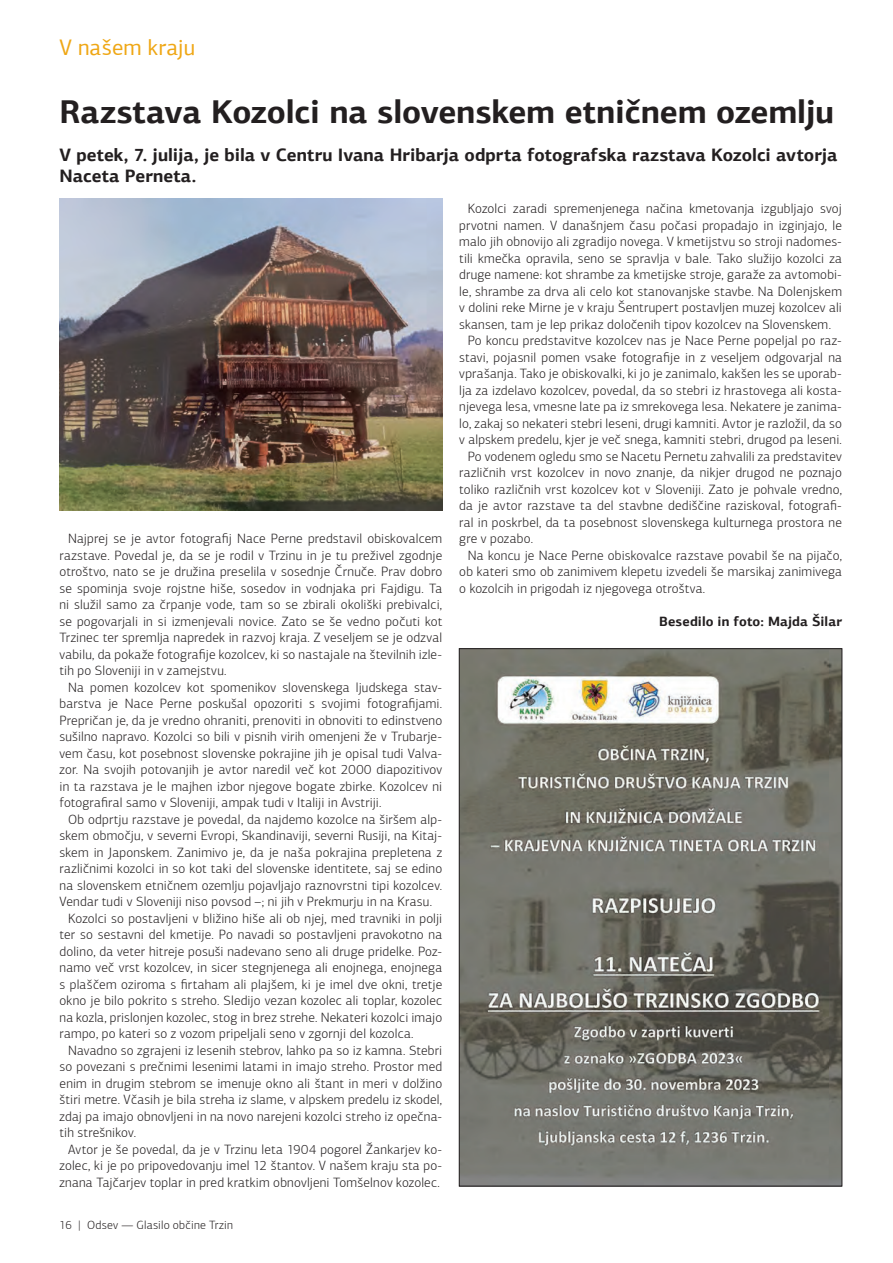
<style>
.page{position:relative;width:893px;height:1263px;background:#fff}
.page>*{position:absolute;margin:0;border:0;box-sizing:border-box;transform-origin:0 0}
.t1{font:700 33px "PF Agora Sans Pro";color:#231f20}
.t2{font:22.5px "PF Agora Sans Pro";letter-spacing:.005em;color:#efa715}
.t3{font:700 18px/21px "PF Agora Sans Pro";color:#231f20}
.t4{font:300 13.5px/16.5px "PF Agora Sans Pro";letter-spacing:.01em;color:#231f20;text-align:justify}
.t5{font:700 13.5px "PF Agora Sans Pro";letter-spacing:.01em;color:#231f20}
.t6{font:300 12px "PF Agora Sans Pro";letter-spacing:.015em;color:#231f20}
</style>
<div class="page">
<img style="left:60px;top:198px;width:382px;height:312px">
<img style="left:461px;top:650px;width:379px;height:534px">
<h2 class="t2" style="left:60px;top:34px;width:137px">V našem kraju</h2>
<h1 class="t1" style="left:60px;top:90px;width:776px">Razstava Kozolci na slovenskem etničnem ozemlju</h1>
<h3 class="t3" style="left:60px;top:144px;width:779px">V petek, 7. julija, je bila v Centru Ivana Hribarja odprta fotografska razstava Kozolci avtorja<br>Naceta Perneta.</h3>
<p class="t4" style="left:60px;top:531px;width:384px;text-indent:9px">Najprej se je avtor fotografij Nace Perne predstavil obiskovalcem razstave. Povedal je, da se je rodil v Trzinu in je tu preživel zgodnje otroštvo, nato se je družina preselila v sosednje Črnuče. Prav dobro se spominja svoje rojstne hiše, sosedov in vodnjaka pri Fajdigu. Ta ni služil samo za črpanje vode, tam so se zbirali okoliški prebivalci, se pogovarjali in si izmenjevali novice. Zato se še vedno počuti kot Trzinec ter spremlja napredek in razvoj kraja. Z veseljem se je odzval vabilu, da pokaže fotografije kozolcev, ki so nastajale na številnih izle&shy;tih po Sloveniji in v zamejstvu.</p>
<p class="t4" style="left:60px;top:679px;width:384px;text-indent:8px">Na pomen kozolcev kot spomenikov slovenskega ljudskega stav&shy;barstva je Nace Perne poskušal opozoriti s svojimi fotografijami.<br>Prepričan je, da je vredno ohraniti, prenoviti in obnoviti to edinstveno sušilno napravo. Kozolci so bili v pisnih virih omenjeni že v Trubarje&shy;vem času, kot posebnost slovenske pokrajine jih je opisal tudi Valva&shy;zor. Na svojih potovanjih je avtor naredil več kot 2000 diapozitivov in ta razstava je le majhen izbor njegove bogate zbirke. Kozolcev ni fotografiral samo v Sloveniji, ampak tudi v Italiji in Avstriji.</p>
<p class="t4" style="left:68px;top:811px;width:376px">Ob odprtju razstave je povedal, da najdemo kozolce na širšem alp-</p>
<p class="t4" style="left:60px;top:828px;width:384px">skem območju, v severni Evropi, Skandinaviji, severni Rusiji, na Kitaj-</p>
<p class="t4" style="left:60px;top:844px;width:384px">skem in Japonskem. Zanimivo je, da je naša pokrajina prepletena z</p>
<p class="t4" style="left:60px;top:861px;width:384px">različnimi kozolci in so kot taki del slovenske identitete, saj se edino</p>
<p class="t4" style="left:60px;top:877px;width:384px">na slovenskem etničnem ozemlju pojavljajo raznovrstni tipi kozolcev.</p>
<p class="t4" style="left:60px;top:894px;width:374px">Vendar tudi v Sloveniji niso povsod –; ni jih v Prekmurju in na Krasu.</p>
<p class="t4" style="left:68px;top:910px;width:376px">Kozolci so postavljeni v bližino hiše ali ob njej, med travniki in polji</p>
<p class="t4" style="left:60px;top:927px;width:384px">ter so sestavni del kmetije. Po navadi so postavljeni pravokotno na</p>
<p class="t4" style="left:60px;top:943px;width:384px">dolino, da veter hitreje posuši nadevano seno ali druge pridelke. Poz-</p>
<p class="t4" style="left:60px;top:959px;width:384px">namo več vrst kozolcev, in sicer stegnjenega ali enojnega, enojnega</p>
<p class="t4" style="left:60px;top:976px;width:384px">s plaščem oziroma s firtaham ali plajšem, ki je imel dve okni, tretje</p>
<p class="t4" style="left:60px;top:992px;width:384px">okno je bilo pokrito s streho. Sledijo vezan kozolec ali toplar, kozolec</p>
<p class="t4" style="left:60px;top:1009px;width:384px">na kozla, prislonjen kozolec, stog in brez strehe. Nekateri kozolci imajo</p>
<p class="t4" style="left:60px;top:1025px;width:356px">rampo, po kateri so z vozom pripeljali seno v zgornji del kozolca.</p>
<p class="t4" style="left:68px;top:1042px;width:376px">Navadno so zgrajeni iz lesenih stebrov, lahko pa so iz kamna. Stebri</p>
<p class="t4" style="left:60px;top:1058px;width:384px">so povezani s prečnimi lesenimi latami in imajo streho. Prostor med</p>
<p class="t4" style="left:60px;top:1075px;width:384px">enim in drugim stebrom se imenuje okno ali štant in meri v dolžino</p>
<p class="t4" style="left:60px;top:1091px;width:384px">štiri metre. Včasih je bila streha iz slame, v alpskem predelu iz skodel,</p>
<p class="t4" style="left:60px;top:1108px;width:384px">zdaj pa imajo obnovljeni in na novo narejeni kozolci streho iz opečna-</p>
<p class="t4" style="left:60px;top:1124px;width:78px">tih strešnikov.</p>
<p class="t4" style="left:68px;top:1141px;width:376px">Avtor je še povedal, da je v Trzinu leta 1904 pogorel Žankarjev ko-</p>
<p class="t4" style="left:60px;top:1157px;width:384px">zolec, ki je po pripovedovanju imel 12 štantov. V našem kraju sta po-</p>
<p class="t4" style="left:60px;top:1174px;width:382px">znana Tajčarjev toplar in pred kratkim obnovljeni Tomšelnov kozolec.</p>
<p class="t6" style="left:60px;top:1218px;width:175px">16 | Odsev — Glasilo občine Trzin</p>
<p class="t4" style="left:468px;top:200px;width:376px">Kozolci zaradi spremenjenega načina kmetovanja izgubljajo svoj</p>
<p class="t4" style="left:459px;top:217px;width:384px">prvotni namen. V današnjem času počasi propadajo in izginjajo, le</p>
<p class="t4" style="left:459px;top:233px;width:384px">malo jih obnovijo ali zgradijo novega. V kmetijstvu so stroji nadomes-</p>
<p class="t4" style="left:459px;top:250px;width:384px">tili kmečka opravila, seno se spravlja v bale. Tako služijo kozolci za</p>
<p class="t4" style="left:459px;top:266px;width:384px">druge namene: kot shrambe za kmetijske stroje, garaže za avtomobi-</p>
<p class="t4" style="left:459px;top:283px;width:384px">le, shrambe za drva ali celo kot stanovanjske stavbe. Na Dolenjskem</p>
<p class="t4" style="left:459px;top:299px;width:384px">v dolini reke Mirne je v kraju Šentrupert postavljen muzej kozolcev ali</p>
<p class="t4" style="left:459px;top:316px;width:373px">skansen, tam je lep prikaz določenih tipov kozolcev na Slovenskem.</p>
<p class="t4" style="left:468px;top:332px;width:376px">Po koncu predstavitve kozolcev nas je Nace Perne popeljal po raz-</p>
<p class="t4" style="left:459px;top:349px;width:384px">stavi, pojasnil pomen vsake fotografije in z veseljem odgovarjal na</p>
<p class="t4" style="left:459px;top:365px;width:384px">vprašanja. Tako je obiskovalki, ki jo je zanimalo, kakšen les se uporab-</p>
<p class="t4" style="left:459px;top:382px;width:384px">lja za izdelavo kozolcev, povedal, da so stebri iz hrastovega ali kosta-</p>
<p class="t4" style="left:459px;top:398px;width:384px">njevega lesa, vmesne late pa iz smrekovega lesa. Nekatere je zanima-</p>
<p class="t4" style="left:459px;top:415px;width:384px">lo, zakaj so nekateri stebri leseni, drugi kamniti. Avtor je razložil, da so</p>
<p class="t4" style="left:459px;top:431px;width:384px">v alpskem predelu, kjer je več snega, kamniti stebri, drugod pa leseni.</p>
<p class="t4" style="left:468px;top:448px;width:376px">Po vodenem ogledu smo se Nacetu Pernetu zahvalili za predstavitev</p>
<p class="t4" style="left:459px;top:464px;width:384px">različnih vrst kozolcev in novo znanje, da nikjer drugod ne poznajo</p>
<p class="t4" style="left:459px;top:481px;width:384px">toliko različnih vrst kozolcev kot v Sloveniji. Zato je pohvale vredno,</p>
<p class="t4" style="left:459px;top:497px;width:384px">da je avtor razstave ta del stavbne dediščine raziskoval, fotografi-</p>
<p class="t4" style="left:459px;top:514px;width:384px">ral in poskrbel, da ta posebnost slovenskega kulturnega prostora ne</p>
<p class="t4" style="left:459px;top:530px;width:75px">gre v pozabo.</p>
<p class="t4" style="left:468px;top:547px;width:376px">Na koncu je Nace Perne obiskovalce razstave povabil še na pijačo,</p>
<p class="t4" style="left:459px;top:563px;width:384px">ob kateri smo ob zanimivem klepetu izvedeli še marsikaj zanimivega</p>
<p class="t4" style="left:459px;top:580px;width:248px">o kozolcih in prigodah iz njegovega otroštva.</p>
<p class="t5" style="left:659px;top:612px;width:184px">Besedilo in foto: Majda Šilar</p>
</div>
